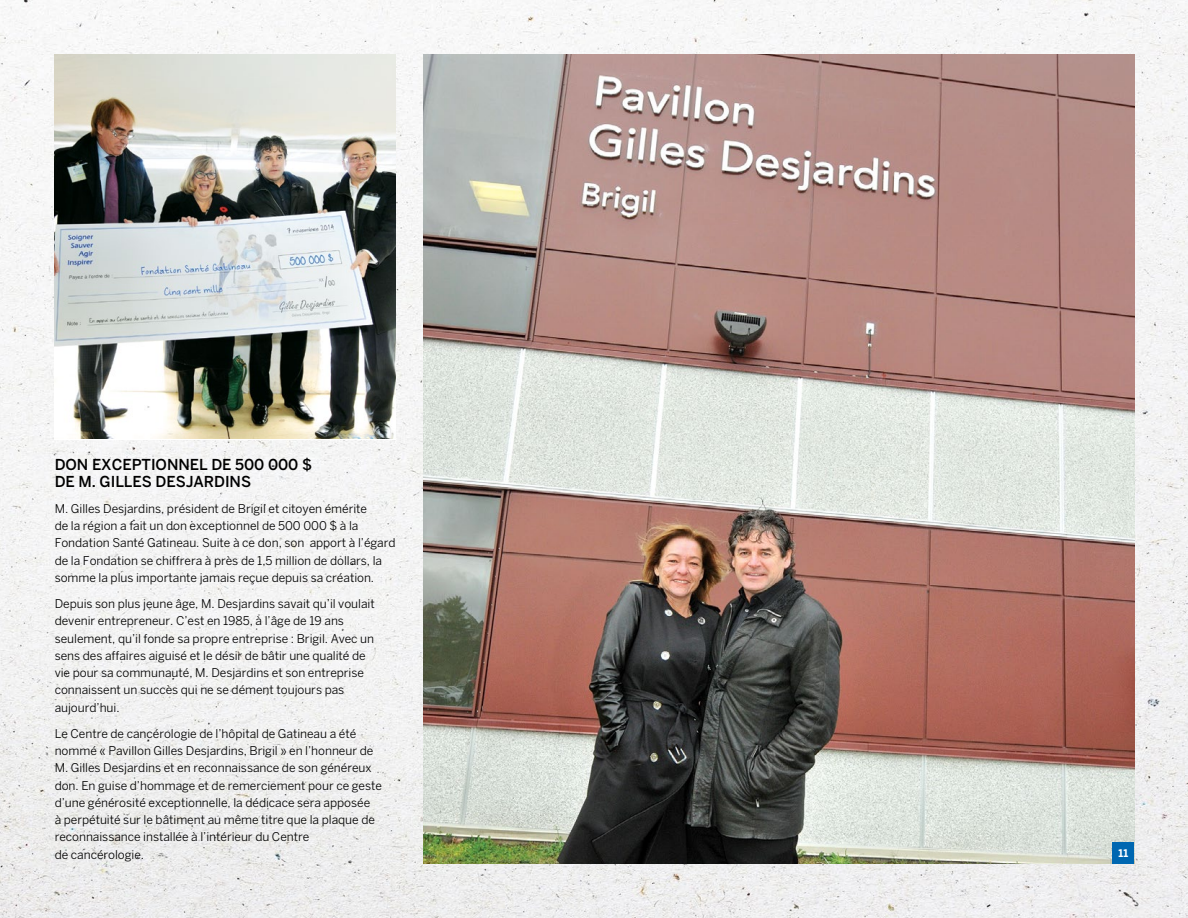
<style>
.page{position:relative;width:1188px;height:918px;background:#fff}
.page>*{position:absolute;margin:0;border:0;box-sizing:border-box;transform-origin:0 0}
.t1{font:500 15px/17.2px "Benton Sans";letter-spacing:-.005em;color:#000}
.t2{font:12px/17.2px "Benton Sans";letter-spacing:-.005em;color:#000}
.t3{font:700 10.5px "Benton Sans";color:#fff}
</style>
<div class="page">
<img style="left:0;top:0;width:1188px;height:918px">
<img style="left:424px;top:54px;width:711px;height:810px">
<div style="left:1113px;top:843px;width:21px;height:21px;background:#0067b1"></div>
<img style="left:54px;top:54px;width:342px;height:384px">
<p class="t1" style="left:55px;top:455px;width:259px">DON EXCEPTIONNEL DE 500 000 $<br>DE M. GILLES DESJARDINS</p>
<p class="t2" style="left:55px;top:500px;width:342px">M. Gilles Desjardins, président de Brigil et citoyen émérite<br>de la région a fait un don exceptionnel de 500 000 $ à la Fondation Santé Gatineau. Suite à ce don, son apport à l’égard de la Fondation se chiffrera à près de 1,5 million de dollars, la somme la plus importante jamais reçue depuis sa création.</p>
<p class="t2" style="left:55px;top:595px;width:322px">Depuis son plus jeune âge, M. Desjardins savait qu’il voulait devenir entrepreneur. C’est en 1985, à l’âge de 19 ans seulement, qu’il fonde sa propre entreprise : Brigil. Avec un sens des affaires aiguisé et le désir de bâtir une qualité de vie pour sa communauté, M. Desjardins et son entreprise connaissent un succès qui ne se dément toujours pas aujourd’hui.</p>
<p class="t2" style="left:55px;top:725px;width:329px">Le Centre de cancérologie de l’hôpital de Gatineau a été nommé « Pavillon Gilles Desjardins, Brigil » en l’honneur de M. Gilles Desjardins et en reconnaissance de son généreux don. En guise d’hommage et de remerciement pour ce geste d’une générosité exceptionnelle, la dédicace sera apposée<br>à perpétuité sur le bâtiment au même titre que la plaque de reconnaissance installée à l’intérieur du Centre<br>de cancérologie.</p>
<p class="t3" style="left:1119px;top:847px;width:11px">11</p>
</div>
